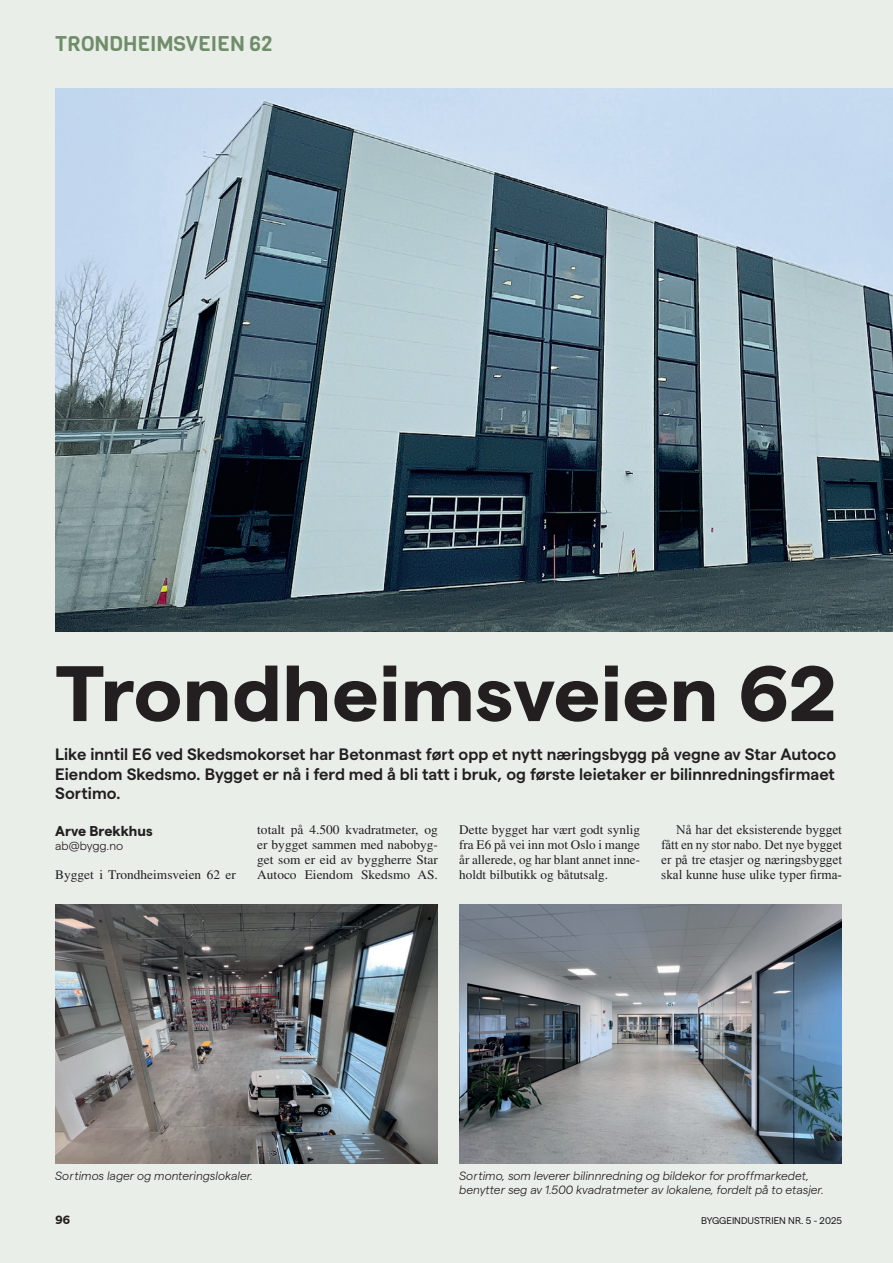
<style>
.page{position:relative;width:893px;height:1263px;background:#e9eee8}
.page>*{position:absolute;margin:0;border:0;box-sizing:border-box;transform-origin:0 0}
.t1{font:700 78.3px "Matter";color:#231f20;scale:1.05 1}
.t2{font:21px "Viga";color:#708d6a}
.t3{font:600 16.5px/19.5px "Matter";color:#231f20;text-align:justify}
.t4{font:700 14.25px "Matter";color:#231f20}
.t5{font:13.2px/15px "Times LT Std";color:#231f20;text-align:justify}
.t6{font:13.2px/15px "Times New Roman";color:#231f20;text-align:justify}
.t7{font:italic 300 12px/14.2px "Matter";color:#231f20}
.t8{font:300 12px "Matter";color:#231f20}
.t9{font:700 12px "Matter";color:#231f20}
.t10{font:9.75px "Matter";color:#231f20}
</style>
<div class="page">
<img style="left:55px;top:88px;width:838px;height:543px">
<img style="left:55px;top:904px;width:383px;height:259px">
<img style="left:459px;top:904px;width:383px;height:259px">
<h2 class="t2" style="left:55px;top:30px;width:219px">TRONDHEIMSVEIEN 62</h2>
<h1 class="t1" style="left:55px;top:635px;width:746px">Trondheimsveien 62</h1>
<p class="t3" style="left:55px;top:743px;width:782px">Like inntil E6 ved Skedsmokorset har Betonmast ført opp et nytt næringsbygg på vegne av Star Autoco Eiendom Skedsmo. Bygget er nå i ferd med å bli tatt i bruk, og første leietaker er bilinnredningsfirmaet Sortimo.</p>
<p class="t4" style="left:55px;top:820px;width:99px">Arve Brekkhus</p>
<p class="t8" style="left:55px;top:837px;width:69px">ab@bygg.no</p>
<p class="t5" style="left:55px;top:867px;width:182px">Bygget i Trondheimsveien 62 er</p>
<p class="t5" style="left:257px;top:822px;width:182px">totalt på 4.500 kvadratmeter, og er bygget sammen med nabobyg&shy;get som er eid av byggherre Star Autoco Eiendom Skedsmo AS.</p>
<p class="t5" style="left:459px;top:822px;width:182px">Dette bygget har vært godt synlig fra E6 på vei inn mot Oslo i mange år allerede, og har blant annet inne&shy;holdt bilbutikk og båtutsalg.</p>
<p class="t6" style="left:661px;top:822px;width:182px;text-indent:15px">Nå har det eksisterende bygget fått en ny stor nabo. Det nye bygget er på tre etasjer og næringsbygget skal kunne huse ulike typer firma-</p>
<p class="t7" style="left:55px;top:1168px;width:199px">Sortimos lager og monteringslokaler.</p>
<p class="t7" style="left:459px;top:1168px;width:366px">Sortimo, som leverer bilinnredning og bildekor for proffmarkedet, benytter seg av 1.500 kvadratmeter av lokalene, fordelt på to etasjer.</p>
<p class="t9" style="left:55px;top:1211px;width:17px">96</p>
<p class="t10" style="left:701px;top:1213px;width:142px">BYGGEINDUSTRIEN NR. 5 - 2025</p>
</div>
